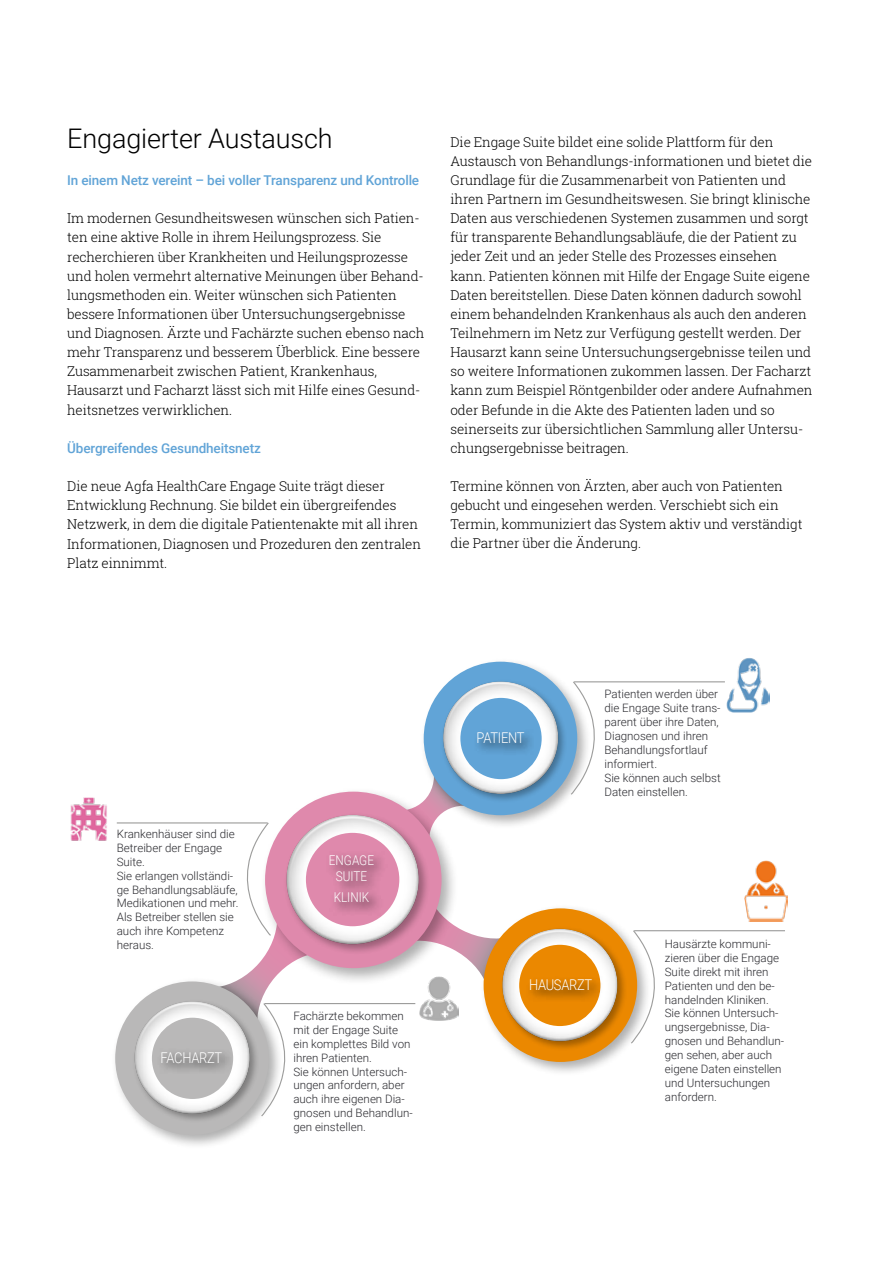
<style>
.page{position:relative;width:893px;height:1263px;background:#fff}
.page>*{position:absolute;margin:0;border:0;box-sizing:border-box;transform-origin:0 0}
.t1{font:300 27px "Roboto";letter-spacing:-.005em;color:#000}
.t2{font:300 14.85px "Roboto";letter-spacing:-.02em;color:#fff;scale:.87 1}
.t3{font:300 13.5px/19.2px "Roboto Slab";letter-spacing:-.01em;color:#000}
.t4{font:500 13.5px "Roboto";letter-spacing:-.01em;color:#61a4d7}
.t5{font:300 13.5px/16.2px "Roboto";color:#fff;text-align:center;scale:.87 1}
.t6{font:300 11.55px/14px "Roboto";color:#2a2a2f}
</style>
<div class="page">
<svg style="left:459px;top:928px;width:20px;height:43px"></svg>
<hr style="left:117px;top:822px;width:151px;height:1px;background:#9d9d9c">
<img style="left:70px;top:798px;width:37px;height:43px">
<div style="left:111px;top:977px;width:173px;height:173px;background:#000;opacity:.32"></div>
<div style="left:115px;top:981px;width:154px;height:154px;background:#b9b8b8;border-radius:50%"></div>
<div style="left:132px;top:999px;width:128px;height:124px;background:#000;opacity:.31"></div>
<div style="left:132px;top:1000px;width:118px;height:115px;background:#000;opacity:.75"></div>
<div style="left:152px;top:1018px;width:81px;height:81px;background:#b9b8b8;border-radius:50%"></div>
<svg style="left:216px;top:822px;width:101px;height:295px"></svg>
<hr style="left:264px;top:1003px;width:151px;height:1px;background:#9d9d9c">
<div style="left:260px;top:786px;width:199px;height:199px;background:#000;opacity:.32"></div>
<div style="left:265px;top:792px;width:177px;height:176px;background:#df89ac;border-radius:50%"></div>
<div style="left:283px;top:812px;width:147px;height:143px;background:#000;opacity:.31"></div>
<div style="left:285px;top:814px;width:135px;height:131px;background:#000;opacity:.75"></div>
<div style="left:306px;top:833px;width:93px;height:93px;background:#df89ac;border-radius:50%"></div>
<svg style="left:331px;top:855px;width:57px;height:62px"></svg>
<div style="left:419px;top:657px;width:173px;height:173px;background:#000;opacity:.32"></div>
<div style="left:424px;top:662px;width:153px;height:153px;background:#61a4d7;border-radius:50%"></div>
<div style="left:441px;top:679px;width:127px;height:125px;background:#000;opacity:.31"></div>
<div style="left:440px;top:680px;width:119px;height:115px;background:#000;opacity:.75"></div>
<div style="left:460px;top:698px;width:82px;height:81px;background:#61a4d7;border-radius:50%"></div>
<svg style="left:570px;top:680px;width:52px;height:115px"></svg>
<hr style="left:574px;top:681px;width:151px;height:1px;background:#9d9d9c">
<img style="left:726px;top:658px;width:44px;height:54px">
<svg style="left:477px;top:733px;width:54px;height:19px"></svg>
<svg style="left:162px;top:1048px;width:72px;height:28px"></svg>
<div style="left:479px;top:904px;width:173px;height:173px;background:#000;opacity:.32"></div>
<div style="left:484px;top:908px;width:153px;height:154px;background:#eb8800;border-radius:50%"></div>
<div style="left:500px;top:926px;width:127px;height:125px;background:#000;opacity:.31"></div>
<div style="left:500px;top:928px;width:118px;height:115px;background:#000;opacity:.75"></div>
<div style="left:519px;top:945px;width:81px;height:81px;background:#eb8800;border-radius:50%"></div>
<svg style="left:630px;top:929px;width:52px;height:115px"></svg>
<hr style="left:634px;top:930px;width:151px;height:1px;background:#9d9d9c">
<svg style="left:530px;top:976px;width:73px;height:28px"></svg>
<img style="left:744px;top:861px;width:44px;height:60px">
<img style="left:419px;top:977px;width:40px;height:43px">
<h1 class="t1" style="left:67px;top:119px;width:267px">Engagierter Austausch</h1>
<p class="t4" style="left:67px;top:171px;width:353px">In einem Netz vereint – bei voller Transparenz und Kontrolle</p>
<p class="t3" style="left:67px;top:208px;width:359px">Im modernen Gesundheitswesen wünschen sich Patien&shy;ten eine aktive Rolle in ihrem Heilungsprozess. Sie recherchieren über Krankheiten und Heilungsprozesse und holen vermehrt alternative Meinungen über Behand&shy;lungsmethoden ein. Weiter wünschen sich Patienten bessere Informationen über Untersuchungsergebnisse und Diagnosen. Ärzte und Fachärzte suchen ebenso nach mehr Transparenz und besserem Überblick. Eine bessere Zusammenarbeit zwischen Patient, Krankenhaus, Hausarzt und Facharzt lässt sich mit Hilfe eines Gesund&shy;heitsnetzes verwirklichen.</p>
<p class="t4" style="left:67px;top:439px;width:195px">Übergreifendes Gesundheitsnetz</p>
<p class="t3" style="left:67px;top:476px;width:355px">Die neue Agfa HealthCare Engage Suite trägt dieser Entwicklung Rechnung. Sie bildet ein übergreifendes Netzwerk, in dem die digitale Patientenakte mit all ihren Informationen, Diagnosen und Prozeduren den zentralen Platz einnimmt.</p>
<p class="t3" style="left:450px;top:132px;width:363px">Die Engage Suite bildet eine solide Plattform für den Austausch von Behandlungs-informationen und bietet die Grundlage für die Zusammenarbeit von Patienten und ihren Partnern im Gesundheitswesen. Sie bringt klinische Daten aus verschiedenen Systemen zusammen und sorgt für transparente Behandlungsabläufe, die der Patient zu jeder Zeit und an jeder Stelle des Prozesses einsehen kann. Patienten können mit Hilfe der Engage Suite eigene Daten bereitstellen. Diese Daten können dadurch sowohl einem behandelnden Krankenhaus als auch den anderen Teilnehmern im Netz zur Verfügung gestellt werden. Der Hausarzt kann seine Untersuchungsergebnisse teilen und so weitere Informationen zukommen lassen. Der Facharzt kann zum Beispiel Röntgenbilder oder andere Aufnahmen oder Befunde in die Akte des Patienten laden und so seinerseits zur übersichtlichen Sammlung aller Untersu&shy;chungsergebnisse beitragen.</p>
<p class="t3" style="left:450px;top:476px;width:353px">Termine können von Ärzten, aber auch von Patienten gebucht und eingesehen werden. Verschiebt sich ein Termin, kommuniziert das System aktiv und verständigt die Partner über die Änderung.</p>
<p class="t6" style="left:117px;top:826px;width:123px">Krankenhäuser sind die<br>Betreiber der Engage<br>Suite.<br>Sie erlangen vollständi&shy;ge Behandlungsabläufe,<br>Medikationen und mehr.<br>Als Betreiber stellen sie auch ihre Kompetenz heraus.</p>
<p class="t2" style="left:161px;top:1047px;width:72px">FACHARZT</p>
<p class="t5" style="left:329px;top:851px;width:53px">ENGAGE<br>SUITE</p>
<p class="t5" style="left:334px;top:888px;width:42px">KLINIK</p>
<p class="t6" style="left:293px;top:1008px;width:121px">Fachärzte bekommen mit der Engage Suite ein komplettes Bild von ihren Patienten.<br>Sie können Untersuch&shy;ungen anfordern, aber auch ihre eigenen Dia&shy;gnosen und Behandlun&shy;gen einstellen.</p>
<p class="t2" style="left:477px;top:728px;width:57px">PATIENT</p>
<p class="t6" style="left:604px;top:687px;width:118px">Patienten werden über die Engage Suite trans&shy;parent über ihre Daten,<br>Diagnosen und ihren<br>Behandlungsfortlauf informiert.<br>Sie können auch selbst<br>Daten einstellen.</p>
<p class="t2" style="left:529px;top:975px;width:74px">HAUSARZT</p>
<p class="t6" style="left:665px;top:936px;width:121px">Hausärzte kommuni&shy;zieren über die Engage<br>Suite direkt mit ihren<br>Patienten und den be&shy;handelnden Kliniken.<br>Sie können Untersuch&shy;ungsergebnisse, Dia&shy;gnosen und Behandlun&shy;gen sehen, aber auch eigene Daten einstellen und Untersuchungen anfordern.</p>
</div>
